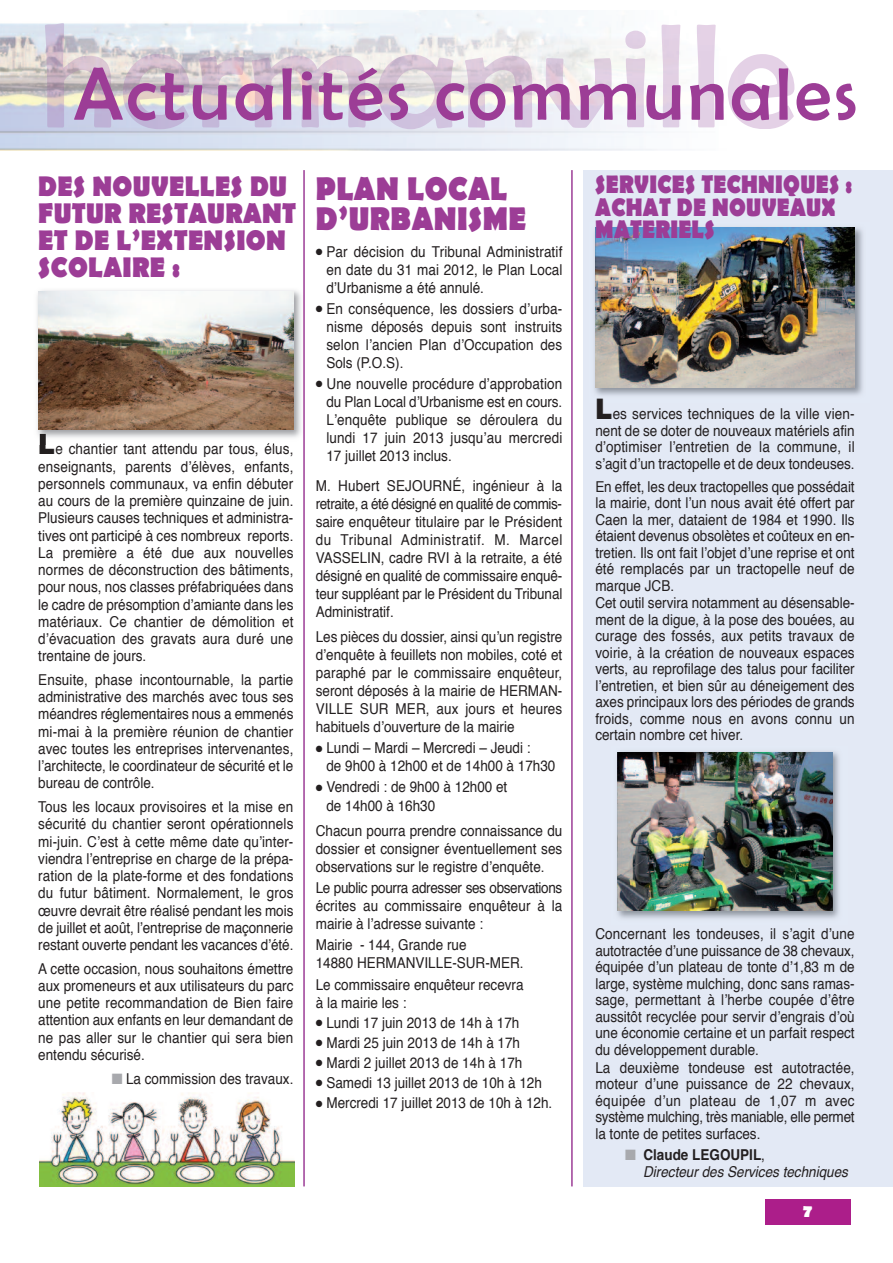
<style>
.page{position:relative;width:893px;height:1263px;background:#fff}
.page>*{position:absolute;margin:0;border:0;box-sizing:border-box;transform-origin:0 0}
.t1{font:75px "Berlin Sans FB";letter-spacing:.045em;color:#9c3d96}
.t2{font:700 33px/30px "Berlin Sans FB";letter-spacing:.015em;color:#9c3d96;scale:.9 1}
.t3{font:700 28.5px/27px "Berlin Sans FB";letter-spacing:.015em;color:#9c3d96;scale:.9 1}
.t4{font:700 25.5px/22.5px "Berlin Sans FB";letter-spacing:.015em;color:#9c3d96;scale:.85 1}
.t5{font:700 18px "Berlin Sans FB";color:#fff}
.t6{font:15px/17.2px "Helvetica";color:#231f20;text-align:justify;scale:.9 1}
.t7{font:italic 15px/16.5px "Helvetica";color:#231f20;scale:.9 1}
.s1{font-family:"Helvetica Neue";font-weight:900;font-size:28.5px}
.s2{color:#a8a9ad}
.s3{font-weight:700;font-style:normal}
.s4{font-style:normal}
</style>
<div class="page">
<div style="left:765px;top:1199px;width:85px;height:26px;background:#ac1e8a"></div>
<div style="left:583px;top:170px;width:310px;height:1016px;background:#e3e9f5"></div>
<img style="left:0;top:10px;width:738px;height:141px">
<img style="left:0;top:11px;width:1px;height:139px">
<img style="left:45px;top:23px;width:321px;height:106px">
<img style="left:594px;top:227px;width:269px;height:169px">
<img style="left:595px;top:228px;width:260px;height:159px">
<img style="left:37px;top:290px;width:264px;height:155px">
<svg style="left:40px;top:434px;width:7px;height:11px"></svg>
<img style="left:76px;top:443px;width:37px;height:2px">
<img style="left:38px;top:291px;width:255px;height:139px">
<img style="left:617px;top:751px;width:222px;height:168px">
<img style="left:618px;top:752px;width:214px;height:158px">
<hr style="left:303px;top:170px;width:2px;height:1016px;background:#9c3d96">
<hr style="left:571px;top:170px;width:2px;height:1016px;background:#9c3d96">
<img style="left:40px;top:1092px;width:255px;height:94px">
<h1 class="t1" style="left:74px;top:53px;width:785px">Actualités communales</h1>
<h3 class="t3" style="left:38px;top:174px;width:288px">DES NOUVELLES DU<br>FUTUR RESTAURANT<br>ET DE L’EXTENSION<br>SCOLAIRE :</h3>
<p class="t6" style="left:38px;top:442px;width:285px"><span class="s1">L</span>e chantier tant attendu par tous, élus, enseignants, parents d’élèves, enfants, personnels communaux, va enfin débuter au cours de la première quinzaine de juin.<br>Plusieurs causes techniques et administra&shy;tives ont participé à ces nombreux reports.<br>La première a été due aux nouvelles normes de déconstruction des bâtiments, pour nous, nos classes préfabriquées dans le cadre de présomption d’amiante dans les matériaux. Ce chantier de démolition et d’évacuation des gravats aura duré une trentaine de jours.</p>
<p class="t6" style="left:38px;top:672px;width:285px">Ensuite, phase incontournable, la partie administrative des marchés avec tous ses méandres réglementaires nous a emmenés mi-mai à la première réunion de chantier avec toutes les entreprises intervenantes, l’architecte, le coordinateur de sécurité et le bureau de contrôle.</p>
<p class="t6" style="left:38px;top:799px;width:285px">Tous les locaux provisoires et la mise en sécurité du chantier seront opérationnels mi-juin. C’est à cette même date qu’inter&shy;viendra l’entreprise en charge de la prépa&shy;ration de la plate-forme et des fondations du futur bâtiment. Normalement, le gros œuvre devrait être réalisé pendant les mois de juillet et août, l’entreprise de maçonnerie restant ouverte pendant les vacances d’été.</p>
<p class="t6" style="left:38px;top:961px;width:285px">A cette occasion, nous souhaitons émettre aux promeneurs et aux utilisateurs du parc une petite recommandation de Bien faire attention aux enfants en leur demandant de ne pas aller sur le chantier qui sera bien entendu sécurisé.</p>
<p class="t6" style="left:112px;top:1071px;width:203px"><span class="s2">■</span> La commission des travaux.</p>
<h2 class="t2" style="left:316px;top:176px;width:235px">PLAN LOCAL<br>D’URBANISME</h2>
<p class="t6" style="left:326px;top:243px;width:264px;line-height:18px;text-indent:-11px">● Par décision du Tribunal Administratif en date du 31 mai 2012, le Plan Local d’Urbanisme a été annulé.</p>
<p class="t6" style="left:326px;top:301px;width:264px;line-height:18px;text-indent:-11px">● En conséquence, les dossiers d’urba&shy;nisme déposés depuis sont instruits selon l’ancien Plan d’Occupation des Sols (P.O.S).</p>
<p class="t6" style="left:326px;top:376px;width:264px;line-height:18px;text-indent:-11px">● Une nouvelle procédure d’approbation du Plan Local d’Urbanisme est en cours.<br>L’enquête publique se déroulera du lundi 17 juin 2013 jusqu’au mercredi 17 juillet 2013 inclus.</p>
<p class="t6" style="left:316px;top:478px;width:276px;line-height:18px">M. Hubert SEJOURNÉ, ingénieur à la retraite, a été désigné en qualité de commis&shy;saire enquêteur titulaire par le Président du Tribunal Administratif. M. Marcel VASSELIN, cadre RVI à la retraite, a été désigné en qualité de commissaire enquê&shy;teur suppléant par le Président du Tribunal Administratif.</p>
<p class="t6" style="left:316px;top:629px;width:276px;line-height:18px">Les pièces du dossier, ainsi qu’un registre d’enquête à feuillets non mobiles, coté et paraphé par le commissaire enquêteur, seront déposés à la mairie de HERMAN-VILLE SUR MER, aux jours et heures habituels d’ouverture de la mairie</p>
<p class="t6" style="left:326px;top:740px;width:256px;line-height:18px;text-indent:-11px">● Lundi – Mardi – Mercredi – Jeudi :<br>de 9h00 à 12h00 et de 14h00 à 17h30</p>
<p class="t6" style="left:326px;top:779px;width:203px;line-height:18px;text-indent:-11px">● Vendredi : de 9h00 à 12h00 et de 14h00 à 16h30</p>
<p class="t6" style="left:316px;top:823px;width:276px;line-height:18px">Chacun pourra prendre connaissance du dossier et consigner éventuellement ses observations sur le registre d’enquête.</p>
<p class="t6" style="left:316px;top:880px;width:276px;line-height:18px">Le public pourra adresser ses observations écrites au commissaire enquêteur à la mairie à l’adresse suivante :</p>
<p class="t6" style="left:316px;top:937px;width:232px;line-height:18px">Mairie - 144, Grande rue<br>14880 HERMANVILLE-SUR-MER.</p>
<p class="t6" style="left:316px;top:976px;width:232px;line-height:18px">Le commissaire enquêteur recevra à la mairie les :</p>
<p class="t6" style="left:316px;top:1015px;width:228px">● Lundi 17 juin 2013 de 14h à 17h</p>
<p class="t6" style="left:316px;top:1035px;width:229px">● Mardi 25 juin 2013 de 14h à 17h</p>
<p class="t6" style="left:316px;top:1055px;width:231px">● Mardi 2 juillet 2013 de 14h à 17h</p>
<p class="t6" style="left:316px;top:1075px;width:253px">● Samedi 13 juillet 2013 de 10h à 12h</p>
<p class="t6" style="left:316px;top:1095px;width:264px">● Mercredi 17 juillet 2013 de 10h à 12h.</p>
<h3 class="t4" style="left:595px;top:175px;width:304px">SERVICES TECHNIQUES :<br>ACHAT DE NOUVEAUX<br>MATERIELS</h3>
<p class="t6" style="left:595px;top:407px;width:290px;line-height:16.5px"><span class="s1">L</span>es services techniques de la ville vien&shy;nent de se doter de nouveaux matériels afin d’optimiser l’entretien de la commune, il s’agit d’un tractopelle et de deux tondeuses.</p>
<p class="t6" style="left:595px;top:479px;width:290px;line-height:16.5px;text-align:left">En effet, les deux tractopelles que possédait la mairie, dont l’un nous avait été offert par Caen la mer, dataient de 1984 et 1990. Ils étaient devenus obsolètes et coûteux en en&shy;tretien. Ils ont fait l’objet d’une reprise et ont été remplacés par un tractopelle neuf de marque JCB.<br>Cet outil servira notamment au désensable&shy;ment de la digue, à la pose des bouées, au curage des fossés, aux petits travaux de voirie, à la création de nouveaux espaces verts, au reprofilage des talus pour faciliter l’entretien, et bien sûr au déneigement des axes principaux lors des périodes de grands froids, comme nous en avons connu un certain nombre cet hiver.</p>
<p class="t6" style="left:595px;top:927px;width:290px;line-height:16.6px;text-align:left">Concernant les tondeuses, il s’agit d’une autotractée d’une puissance de 38 chevaux, équipée d’un plateau de tonte d’1,83 m de large, système mulching, donc sans ramas&shy;sage, permettant à l’herbe coupée d’être aussitôt recyclée pour servir d’engrais d’où une économie certaine et un parfait respect du développement durable.<br>La deuxième tondeuse est autotractée, moteur d’une puissance de 22 chevaux, équipée d’un plateau de 1,07 m avec système mulching, très maniable, elle permet la tonte de petites surfaces.</p>
<p class="t7" style="left:643px;top:1148px;width:229px;text-indent:-18px"><span class="s2">■</span> <span class="s3">Claude LEGOuPIL</span><span class="s4">,<br></span>Directeur des Services techniques</p>
<p class="t5" style="left:803px;top:1201px;width:11px">7</p>
</div>
